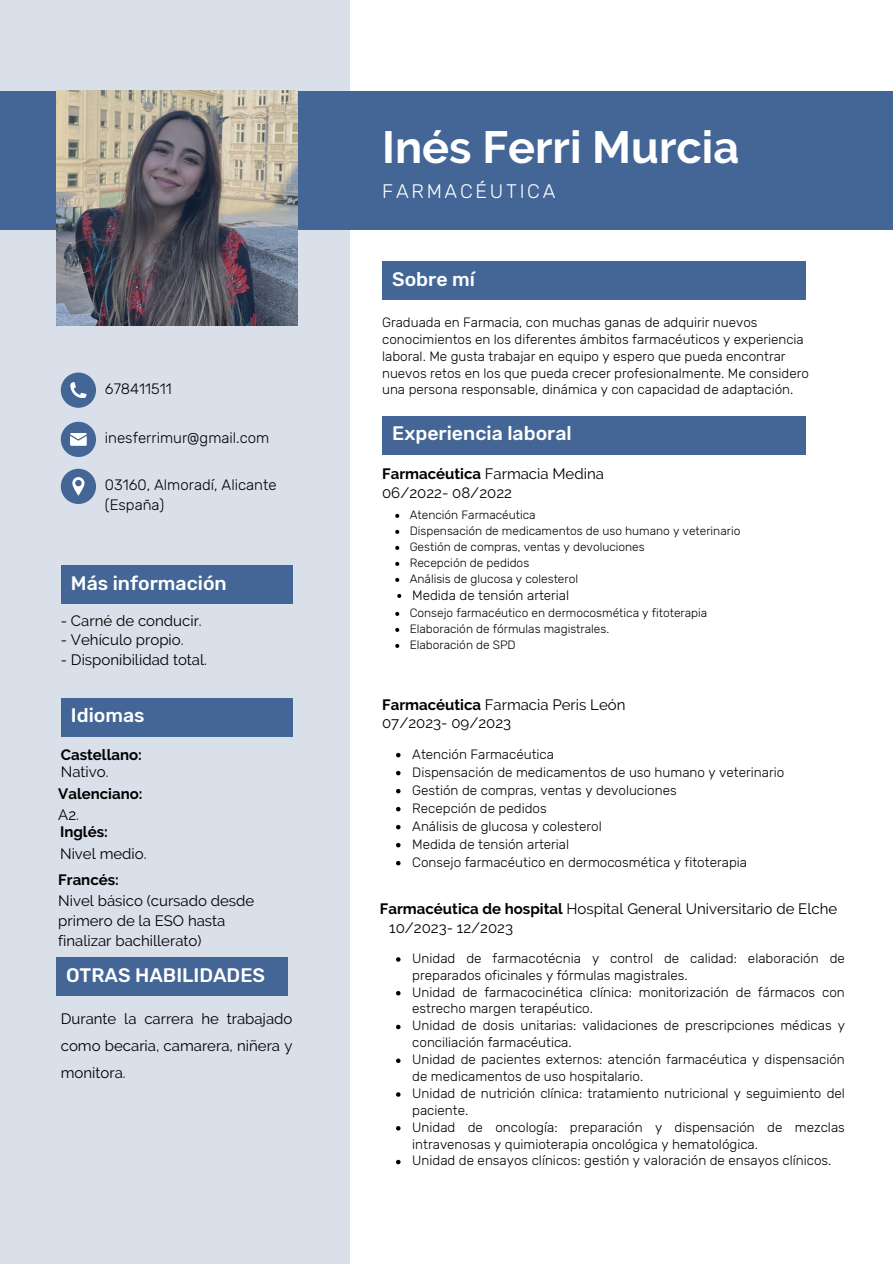
<style>
.page{position:relative;width:893px;height:1264px;background:#fff}
.page>*{position:absolute;margin:0;border:0;box-sizing:border-box;transform-origin:0 0}
.t1{font:700 45px "Raleway";color:#fff}
.t2{font:500 19.5px "Rubik";color:#fff}
.t3{font:300 19.5px "Rubik";letter-spacing:.14em;color:#fff}
.t4{font:15px/20.2px "Raleway";color:#000;text-align:justify}
.t5{font:300 15px/20.2px "Rubik";color:#000}
.t6{font:700 15px/20.2px "Raleway";color:#000}
.t7{font:300 13.5px/16.8px "Rubik";color:#000}
.t8{font:300 12px "Rubik";color:#000}
.s1{font-weight:400}
.s2{font-weight:700}
</style>
<div class="page">
<div style="left:0;top:0;width:350px;height:1263px;background:#d9e0ea"></div>
<div style="left:0;top:91px;width:892px;height:138px;background:#436696"></div>
<div style="left:61px;top:372px;width:35px;height:36px;background:#436696;border-radius:50%"></div>
<svg style="left:70px;top:382px;width:16px;height:16px"></svg>
<div style="left:61px;top:422px;width:35px;height:35px;background:#436696;border-radius:50%"></div>
<svg style="left:70px;top:433px;width:17px;height:12px"></svg>
<div style="left:61px;top:469px;width:35px;height:35px;background:#436696;border-radius:50%"></div>
<svg style="left:72px;top:477px;width:12px;height:18px"></svg>
<div style="left:382px;top:261px;width:424px;height:39px;background:#436696"></div>
<div style="left:61px;top:565px;width:231px;height:39px;background:#436696"></div>
<div style="left:61px;top:697px;width:231px;height:39px;background:#436696"></div>
<div style="left:56px;top:956px;width:231px;height:39px;background:#436696"></div>
<div style="left:382px;top:415px;width:424px;height:39px;background:#436696"></div>
<img style="left:56px;top:91px;width:241px;height:234px">
<svg style="left:395px;top:514px;width:4px;height:4px"></svg>
<svg style="left:395px;top:530px;width:4px;height:4px"></svg>
<svg style="left:395px;top:546px;width:4px;height:4px"></svg>
<svg style="left:395px;top:562px;width:4px;height:4px"></svg>
<svg style="left:395px;top:578px;width:4px;height:4px"></svg>
<svg style="left:397px;top:594px;width:4px;height:4px"></svg>
<svg style="left:395px;top:612px;width:4px;height:4px"></svg>
<svg style="left:395px;top:628px;width:4px;height:4px"></svg>
<svg style="left:395px;top:644px;width:4px;height:4px"></svg>
<svg style="left:396px;top:753px;width:4px;height:4px"></svg>
<svg style="left:396px;top:771px;width:4px;height:4px"></svg>
<svg style="left:396px;top:789px;width:4px;height:4px"></svg>
<svg style="left:396px;top:807px;width:4px;height:4px"></svg>
<svg style="left:396px;top:825px;width:4px;height:4px"></svg>
<svg style="left:396px;top:843px;width:4px;height:4px"></svg>
<svg style="left:396px;top:861px;width:4px;height:4px"></svg>
<svg style="left:396px;top:957px;width:4px;height:4px"></svg>
<svg style="left:396px;top:991px;width:4px;height:4px"></svg>
<svg style="left:396px;top:1024px;width:4px;height:5px"></svg>
<svg style="left:396px;top:1058px;width:4px;height:4px"></svg>
<svg style="left:396px;top:1092px;width:4px;height:4px"></svg>
<svg style="left:396px;top:1126px;width:4px;height:4px"></svg>
<svg style="left:396px;top:1159px;width:4px;height:5px"></svg>
<h6 class="t5" style="left:105px;top:378px;width:68px">678411511</h6>
<p class="t5" style="left:105px;top:427px;width:166px">inesferrimur@gmail.com</p>
<p class="t5" style="left:105px;top:474px;width:173px">03160, Almoradí, Alicante (España)</p>
<p class="t2" style="left:71px;top:572px;width:157px">Más información</p>
<h6 class="t4" style="left:61px;top:611px;width:142px">- Carné de conducir.</h6>
<h6 class="t4" style="left:61px;top:630px;width:124px">- Vehículo propio.</h6>
<h6 class="t4" style="left:61px;top:649px;width:148px">- Disponibilidad total.</h6>
<p class="t2" style="left:71px;top:704px;width:75px">Idiomas</p>
<p class="t6" style="left:61px;top:744px;width:83px">Castellano:</p>
<h4 class="t4" style="left:61px;top:761px;width:49px">Nativo.</h4>
<p class="t6" style="left:58px;top:784px;width:86px">Valenciano:<br><span class="s1">A2.</span></p>
<h5 class="t6" style="left:60px;top:821px;width:49px">Inglés:</h5>
<h6 class="t4" style="left:60px;top:843px;width:88px">Nivel medio.</h6>
<p class="t4" style="left:58px;top:870px;width:198px;text-align:left"><span class="s2">Francés:<br></span>Nivel básico (cursado desde primero de la ESO hasta finalizar bachillerato)</p>
<p class="t2" style="left:66px;top:963px;width:200px">OTRAS HABILIDADES</p>
<h4 class="t4" style="left:61px;top:1005px;width:233px;line-height:27px">Durante la carrera he trabajado como becaria, camarera, niñera y monitora.</h4>
<p class="t1" style="left:382px;top:120px;width:358px">Inés Ferri Murcia</p>
<h6 class="t3" style="left:382px;top:179px;width:175px">FARMACÉUTICA</h6>
<p class="t2" style="left:392px;top:267px;width:84px">Sobre mí</p>
<p class="t7" style="left:382px;top:314px;width:428px">Graduada en Farmacia, con muchas ganas de adquirir nuevos conocimientos en los diferentes ámbitos farmacéuticos y experiencia laboral. Me gusta trabajar en equipo y espero que pueda encontrar nuevos retos en los que pueda crecer profesionalmente. Me considero una persona responsable, dinámica y con capacidad de adaptación.</p>
<h6 class="t2" style="left:392px;top:422px;width:181px">Experiencia laboral</h6>
<h5 class="t4" style="left:382px;top:464px;width:223px"><span class="s2">Farmacéutica</span> Farmacia Medina</h5>
<h6 class="t8" style="left:409px;top:507px;width:127px">Atención Farmacéutica</h6>
<h6 class="t8" style="left:409px;top:523px;width:332px">Dispensación de medicamentos de uso humano y veterinario</h6>
<h2 class="t8" style="left:409px;top:539px;width:236px">Gestión de compras, ventas y devoluciones</h2>
<h6 class="t8" style="left:409px;top:555px;width:121px">Recepción de pedidos</h6>
<p class="t8" style="left:409px;top:571px;width:170px">Análisis de glucosa y colesterol</p>
<h3 class="t7" style="left:412px;top:587px;width:158px">Medida de tensión arterial</h3>
<h4 class="t8" style="left:409px;top:605px;width:299px">Consejo farmacéutico en dermocosmética y fitoterapia</h4>
<p class="t8" style="left:409px;top:621px;width:201px">Elaboración de fórmulas magistrales.</p>
<h4 class="t8" style="left:409px;top:637px;width:108px">Elaboración de SPD</h4>
<h6 class="t4" style="left:382px;top:482px;width:131px">06/2022- 08/2022</h6>
<p class="t4" style="left:382px;top:695px;width:245px"><span class="s2">Farmacéutica</span> Farmacia Peris León</p>
<p class="t4" style="left:382px;top:712px;width:131px">07/2023- 09/2023</p>
<p class="t7" style="left:412px;top:745px;width:143px">Atención Farmacéutica</p>
<p class="t7" style="left:412px;top:763px;width:373px">Dispensación de medicamentos de uso humano y veterinario</p>
<h6 class="t7" style="left:412px;top:781px;width:266px">Gestión de compras, ventas y devoluciones</h6>
<h6 class="t7" style="left:412px;top:799px;width:136px">Recepción de pedidos</h6>
<p class="t7" style="left:412px;top:817px;width:191px">Análisis de glucosa y colesterol</p>
<p class="t7" style="left:412px;top:835px;width:158px">Medida de tensión arterial</p>
<p class="t7" style="left:412px;top:853px;width:336px">Consejo farmacéutico en dermocosmética y fitoterapia</p>
<p class="t4" style="left:380px;top:898px;width:459px"><span class="s2">Farmacéutica de hospital</span> Hospital General Universitario de Elche</p>
<p class="t7" style="left:412px;top:949px;width:434px">Unidad de farmacotécnia y control de calidad: elaboración de preparados oficinales y fórmulas magistrales.</p>
<p class="t7" style="left:412px;top:983px;width:434px">Unidad de farmacocinética clínica: monitorización de fármacos con estrecho margen terapéutico.</p>
<p class="t7" style="left:412px;top:1017px;width:434px">Unidad de dosis unitarias: validaciones de prescripciones médicas y conciliación farmacéutica.</p>
<h6 class="t7" style="left:412px;top:1051px;width:434px">Unidad de pacientes externos: atención farmacéutica y dispensación de medicamentos de uso hospitalario.</h6>
<h6 class="t7" style="left:412px;top:1084px;width:434px">Unidad de nutrición clínica: tratamiento nutricional y seguimiento del paciente.</h6>
<p class="t7" style="left:412px;top:1118px;width:434px">Unidad de oncología: preparación y dispensación de mezclas intravenosas y quimioterapia oncológica y hematológica.</p>
<p class="t7" style="left:412px;top:1152px;width:421px">Unidad de ensayos clínicos: gestión y valoración de ensayos clínicos.</p>
<p class="t4" style="left:389px;top:917px;width:125px">10/2023- 12/2023</p>
</div>
